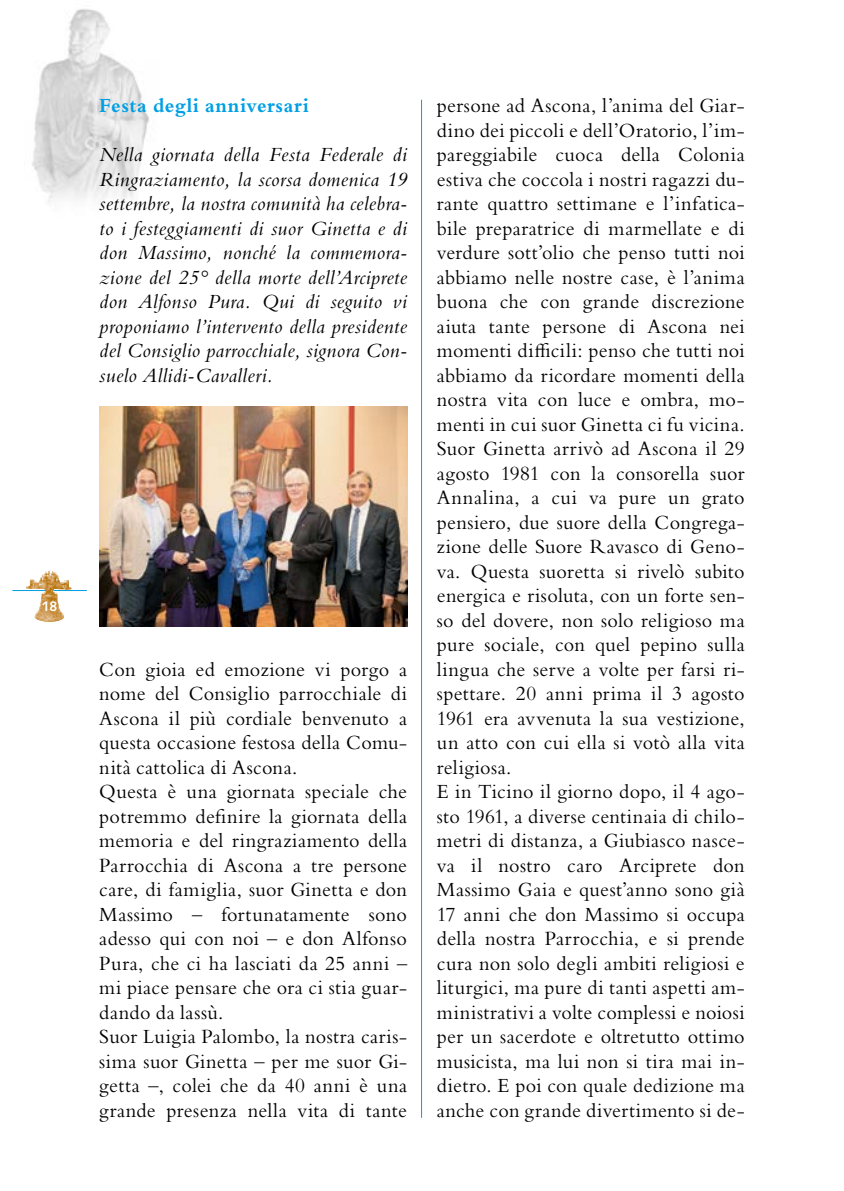
<style>
.page{position:relative;width:844px;height:1191px;background:#fff}
.page>*{position:absolute;margin:0;border:0;box-sizing:border-box;transform-origin:0 0}
.t1{font:21px/24.5px "Bembo Std";letter-spacing:.02em;color:#000;scale:.96 1}
.t2{font:italic 21px/24.5px "Bembo Std";letter-spacing:.015em;color:#000;text-align:justify}
.t3{font:700 21px "Bembo Std";letter-spacing:.03em;color:#009fe3;scale:.96 1}
.t4{font:700 14px "Syntax LT Std";color:#fff}
</style>
<div class="page">
<img style="left:32px;top:9px;width:117px;height:193px">
<hr style="left:421px;top:100px;width:1px;height:1017px;background:#009fe3">
<img style="left:99px;top:406px;width:308px;height:220px">
<hr style="left:12px;top:590px;width:75px;height:1px;background:#009fe3">
<img style="left:26px;top:570px;width:45px;height:51px">
<p class="t4" style="left:42px;top:598px;width:17px">18</p>
<p class="t3" style="left:99px;top:94px;width:220px">Festa degli anniversari</p>
<p class="t2" style="left:99px;top:142px;width:309px">Nella giornata della Festa Federale di Ringraziamento, la scorsa domenica 19 settembre, la nostra comunità ha celebra&shy;to i festeggiamenti di suor Ginetta e di don Massimo, nonché la commemora&shy;zione del 25° della morte dell’Arciprete don Alfonso Pura. Qui di seguito vi proponiamo l’intervento della presidente del Consiglio parrocchiale, signora Con&shy;suelo Allidi-Cavalleri.</p>
<p class="t1" style="left:99px;top:656px;width:322px">Con gioia ed emozione vi porgo a nome del Consiglio parrocchiale di Ascona il più cordiale benvenuto a questa occasione festosa della Comu&shy;nità cattolica di Ascona.<br>Questa è una giornata speciale che potremmo definire la giornata della memoria e del ringraziamento della Parrocchia di Ascona a tre persone care, di famiglia, suor Ginetta e don Massimo – fortunatamente sono adesso qui con noi – e don Alfonso Pura, che ci ha lasciati da 25 anni – mi piace pensare che ora ci stia guar&shy;dando da lassù.<br>Suor Luigia Palombo, la nostra caris&shy;sima suor Ginetta – per me suor Gi&shy;getta –, colei che da 40 anni è una grande presenza nella vita di tante</p>
<p class="t1" style="left:437px;top:93px;width:322px">persone ad Ascona, l’anima del Giar&shy;dino dei piccoli e dell’Oratorio, l’im&shy;pareggiabile cuoca della Colonia estiva che coccola i nostri ragazzi du&shy;rante quattro settimane e l’infatica&shy;bile preparatrice di marmellate e di verdure sott’olio che penso tutti noi abbiamo nelle nostre case, è l’anima buona che con grande discrezione aiuta tante persone di Ascona nei momenti difficili: penso che tutti noi abbiamo da ricordare momenti della nostra vita con luce e ombra, mo&shy;menti in cui suor Ginetta ci fu vicina.<br>Suor Ginetta arrivò ad Ascona il 29 agosto 1981 con la consorella suor Annalina, a cui va pure un grato pensiero, due suore della Congrega&shy;zione delle Suore Ravasco di Geno&shy;va. Questa suoretta si rivelò subito energica e risoluta, con un forte sen&shy;so del dovere, non solo religioso ma pure sociale, con quel pepino sulla lingua che serve a volte per farsi ri&shy;spettare. 20 anni prima il 3 agosto 1961 era avvenuta la sua vestizione, un atto con cui ella si votò alla vita religiosa.<br>E in Ticino il giorno dopo, il 4 ago&shy;sto 1961, a diverse centinaia di chilo&shy;metri di distanza, a Giubiasco nasce&shy;va il nostro caro Arciprete don Massimo Gaia e quest’anno sono già 17 anni che don Massimo si occupa della nostra Parrocchia, e si prende cura non solo degli ambiti religiosi e liturgici, ma pure di tanti aspetti am&shy;ministrativi a volte complessi e noiosi per un sacerdote e oltretutto ottimo musicista, ma lui non si tira mai in&shy;dietro. E poi con quale dedizione ma anche con grande divertimento si de-</p>
</div>
